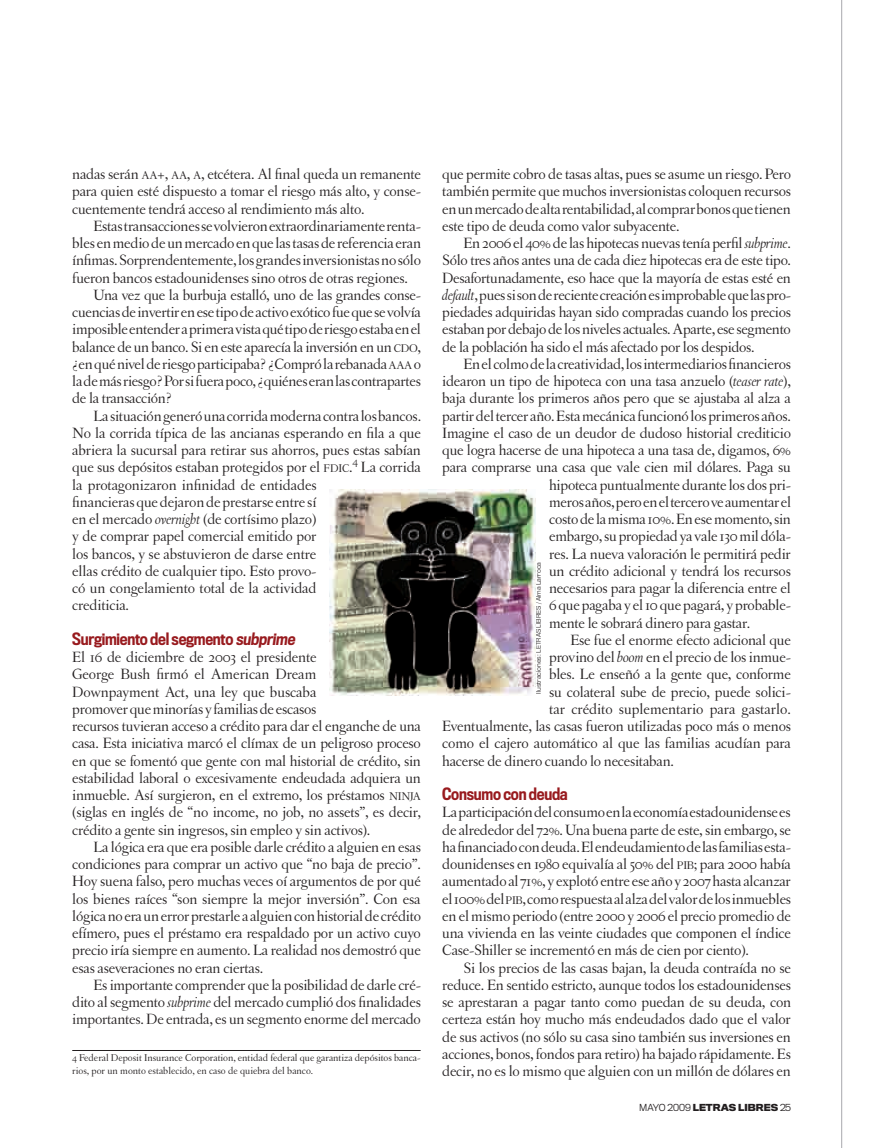
<style>
.page{position:relative;width:893px;height:1148px;background:#fff}
.page>*{position:absolute;margin:0;border:0;box-sizing:border-box;transform-origin:0 0}
.t1{font:15.75px/17.2px "Letras Oldstyle";letter-spacing:-.015em;color:#231f20;text-align:justify}
.t2{font:500 15.75px "Titling Gothic FB Cond";letter-spacing:-.015em;color:#981a1e}
.t3{font:10.5px/12.6px "Letras Oldstyle";color:#231f20}
.t4{font:700 9px "Titling Gothic FB Normal";color:#231f20}
.t5{font:300 6px "Titling Gothic FB Normal";letter-spacing:-.01em;color:#231f20}
.s1{font-size:11.85px}
.s2{font-style:inherit}
.s3{font-style:italic}
.s4{font-weight:300}
</style>
<div class="page">
<hr style="left:841px;top:0;width:1px;height:1148px;background:#a8a9ad">
<hr style="left:72px;top:1050px;width:349px;height:1px;background:#231f20">
<img style="left:329px;top:490px;width:206px;height:205px">
<p class="t1" style="left:72px;top:165px;width:350px">nadas serán <span class="s1">AA</span><span class="s2">+</span>, <span class="s1">AA</span>, <span class="s1">A</span>, etcétera. Al final queda un remanente para quien esté dispuesto a tomar el riesgo más alto, y conse&shy;cuentemente tendrá acceso al rendimiento más alto.</p>
<p class="t1" style="left:94px;top:217px;width:329px">Estas transacciones se volvieron extraordinariamente renta-</p>
<p class="t1" style="left:72px;top:234px;width:350px">bles en medio de un mercado en que las tasas de referencia eran</p>
<p class="t1" style="left:72px;top:252px;width:350px">ínfimas. Sorprendentemente, los grandes inversionistas no sólo</p>
<p class="t1" style="left:72px;top:269px;width:337px">fueron bancos estadounidenses sino otros de otras regiones.</p>
<p class="t1" style="left:94px;top:286px;width:329px">Una vez que la burbuja estalló, uno de las grandes conse-</p>
<p class="t1" style="left:72px;top:303px;width:350px">cuencias de invertir en ese tipo de activo exótico fue que se volvía</p>
<p class="t1" style="left:72px;top:321px;width:350px">imposible entender a primera vista qué tipo de riesgo estaba en el</p>
<p class="t1" style="left:72px;top:338px;width:350px">balance de un banco. Si en este aparecía la inversión en un <span class="s1">CDO</span>,</p>
<p class="t1" style="left:72px;top:355px;width:350px">¿en qué nivel de riesgo participaba? ¿Compró la rebanada <span class="s1">AAA</span> o</p>
<p class="t1" style="left:72px;top:372px;width:350px">la de más riesgo? Por si fuera poco, ¿quiénes eran las contrapartes</p>
<p class="t1" style="left:72px;top:390px;width:101px">de la transacción?</p>
<p class="t1" style="left:94px;top:407px;width:329px">La situación generó una corrida moderna contra los bancos.</p>
<p class="t1" style="left:72px;top:424px;width:350px">No la corrida típica de las ancianas esperando en fila a que</p>
<p class="t1" style="left:72px;top:441px;width:350px">abriera la sucursal para retirar sus ahorros, pues estas sabían</p>
<p class="t1" style="left:72px;top:459px;width:350px">que sus depósitos estaban protegidos por el <span class="s1">FDIC</span>.<sup>4</sup> La corrida</p>
<p class="t1" style="left:72px;top:476px;width:246px">la protagonizaron infinidad de entidades</p>
<p class="t1" style="left:72px;top:493px;width:246px">financieras que dejaron de prestarse entre sí</p>
<p class="t1" style="left:72px;top:510px;width:246px">en el mercado <span class="s3">overnight</span> (de cortísimo plazo)</p>
<p class="t1" style="left:72px;top:528px;width:246px">y de comprar papel comercial emitido por</p>
<p class="t1" style="left:72px;top:545px;width:246px">los bancos, y se abstuvieron de darse entre</p>
<p class="t1" style="left:72px;top:562px;width:246px">ellas crédito de cualquier tipo. Esto provo-</p>
<p class="t1" style="left:72px;top:579px;width:246px">có un congelamiento total de la actividad</p>
<p class="t1" style="left:72px;top:597px;width:58px">crediticia.</p>
<p class="t2" style="left:72px;top:629px;width:227px">Surgimiento del segmento subprime</p>
<p class="t1" style="left:72px;top:648px;width:350px;text-align:left">El 16 de diciembre de 2003 el presidente<br>George Bush firmó el American Dream<br>Downpayment Act, una ley que buscaba<br>promover que minorías y familias de escasos<br>recursos tuvieran acceso a crédito para dar el enganche de una casa. Esta iniciativa marcó el clímax de un peligroso proceso en que se fomentó que gente con mal historial de crédito, sin estabilidad laboral o excesivamente endeudada adquiera un inmueble. Así surgieron, en el extremo, los préstamos <span class="s1">NINJA </span>(siglas en inglés de “no income, no job, no assets”, es decir, crédito a gente sin ingresos, sin empleo y sin activos).</p>
<p class="t1" style="left:72px;top:838px;width:350px;text-indent:21px">La lógica era que era posible darle crédito a alguien en esas condiciones para comprar un activo que “no baja de precio”.<br>Hoy suena falso, pero muchas veces oí argumentos de por qué los bienes raíces “son siempre la mejor inversión”. Con esa lógica no era un error prestarle a alguien con historial de crédito efímero, pues el préstamo era respaldado por un activo cuyo precio iría siempre en aumento. La realidad nos demostró que esas aseveraciones no eran ciertas.</p>
<p class="t1" style="left:72px;top:976px;width:350px;text-indent:21px">Es importante comprender que la posibilidad de darle cré&shy;dito al segmento <span class="s3">subprime</span> del mercado cumplió dos finalidades importantes. De entrada, es un segmento enorme del mercado</p>
<p class="t3" style="left:72px;top:1052px;width:350px">4 Federal Deposit Insurance Corporation, entidad federal que garantiza depósitos banca&shy;rios, por un monto establecido, en caso de quiebra del banco.</p>
<p class="t1" style="left:442px;top:165px;width:350px">que permite cobro de tasas altas, pues se asume un riesgo. Pero también permite que muchos inversionistas coloquen recursos en un mercado de alta rentabilidad, al comprar bonos que tienen este tipo de deuda como valor subyacente.</p>
<p class="t1" style="left:442px;top:234px;width:350px;text-indent:21px">En 2006 el 40% de las hipotecas nuevas tenía perfil <span class="s3">subprime</span>.<br>Sólo tres años antes una de cada diez hipotecas era de este tipo.<br>Desafortunadamente, eso hace que la mayoría de estas esté en <span class="s3">default</span>, pues si son de reciente creación es improbable que las pro&shy;piedades adquiridas hayan sido compradas cuando los precios estaban por debajo de los niveles actuales. Aparte, ese segmento de la población ha sido el más afectado por los despidos.</p>
<p class="t1" style="left:463px;top:355px;width:329px">En el colmo de la creatividad, los intermediarios financieros</p>
<p class="t1" style="left:442px;top:372px;width:350px">idearon un tipo de hipoteca con una tasa anzuelo (<span class="s3">teaser rate</span>),</p>
<p class="t1" style="left:442px;top:390px;width:350px">baja durante los primeros años pero que se ajustaba al alza a</p>
<p class="t1" style="left:442px;top:407px;width:350px">partir del tercer año. Esta mecánica funcionó los primeros años.</p>
<p class="t1" style="left:442px;top:424px;width:350px">Imagine el caso de un deudor de dudoso historial crediticio</p>
<p class="t1" style="left:442px;top:441px;width:350px">que logra hacerse de una hipoteca a una tasa de, digamos, 6%</p>
<p class="t1" style="left:442px;top:459px;width:350px">para comprarse una casa que vale cien mil dólares. Paga su</p>
<p class="t1" style="left:549px;top:476px;width:243px">hipoteca puntualmente durante los dos pri-</p>
<p class="t1" style="left:549px;top:493px;width:244px">meros años, pero en el tercero ve aumentar el</p>
<p class="t1" style="left:549px;top:510px;width:243px">costo de la misma 10%. En ese momento, sin</p>
<p class="t1" style="left:549px;top:528px;width:243px">embargo, su propiedad ya vale 130 mil dóla-</p>
<p class="t1" style="left:549px;top:545px;width:243px">res. La nueva valoración le permitirá pedir</p>
<p class="t1" style="left:549px;top:562px;width:243px">un crédito adicional y tendrá los recursos</p>
<p class="t1" style="left:549px;top:579px;width:243px">necesarios para pagar la diferencia entre el</p>
<p class="t1" style="left:549px;top:597px;width:243px">6 que pagaba y el 10 que pagará, y probable-</p>
<p class="t1" style="left:549px;top:614px;width:203px">mente le sobrará dinero para gastar.</p>
<p class="t1" style="left:570px;top:631px;width:222px">Ese fue el enorme efecto adicional que</p>
<p class="t1" style="left:549px;top:648px;width:243px">provino del <span class="s3">boom</span> en el precio de los inmue-</p>
<p class="t1" style="left:549px;top:666px;width:243px">bles. Le enseñó a la gente que, conforme</p>
<p class="t1" style="left:549px;top:683px;width:243px">su colateral sube de precio, puede solici-</p>
<p class="t1" style="left:549px;top:700px;width:243px">tar crédito suplementario para gastarlo.</p>
<p class="t1" style="left:442px;top:717px;width:350px">Eventualmente, las casas fueron utilizadas poco más o menos</p>
<p class="t1" style="left:442px;top:735px;width:350px">como el cajero automático al que las familias acudían para</p>
<p class="t1" style="left:442px;top:752px;width:233px">hacerse de dinero cuando lo necesitaban.</p>
<p class="t2" style="left:442px;top:784px;width:127px">Consumo con deuda</p>
<p class="t1" style="left:442px;top:804px;width:350px">La participación del consumo en la economía estadounidense es de alrededor del 72%. Una buena parte de este, sin embargo, se ha financiado con deuda. El endeudamiento de las familias esta&shy;dounidenses en 1980 equivalía al 50% del <span class="s1">PIB</span>; para 2000 había aumentado al 71%, y explotó entre ese año y 2007 hasta alcanzar el 100% del <span class="s1">PIB</span>, como respuesta al alza del valor de los inmuebles en el mismo periodo (entre 2000 y 2006 el precio promedio de una vivienda en las veinte ciudades que componen el índice Case-Shiller se incrementó en más de cien por ciento).</p>
<p class="t1" style="left:442px;top:959px;width:350px;text-indent:21px">Si los precios de las casas bajan, la deuda contraída no se reduce. En sentido estricto, aunque todos los estadounidenses se aprestaran a pagar tanto como puedan de su deuda, con certeza están hoy mucho más endeudados dado que el valor de sus activos (no sólo su casa sino también sus inversiones en acciones, bonos, fondos para retiro) ha bajado rápidamente. Es decir, no es lo mismo que alguien con un millón de dólares en</p>
<p class="t4" style="left:639px;top:1101px;width:153px"><span class="s4">MAYO 2009</span> LETRAS LIBRES <span class="s4">25</span></p>
<p class="t5" style="left:535px;top:694px;width:133px;rotate:-90deg">ILUSTRACIONES: LETRAS LIBRES / ALMA LARROCA</p>
</div>
